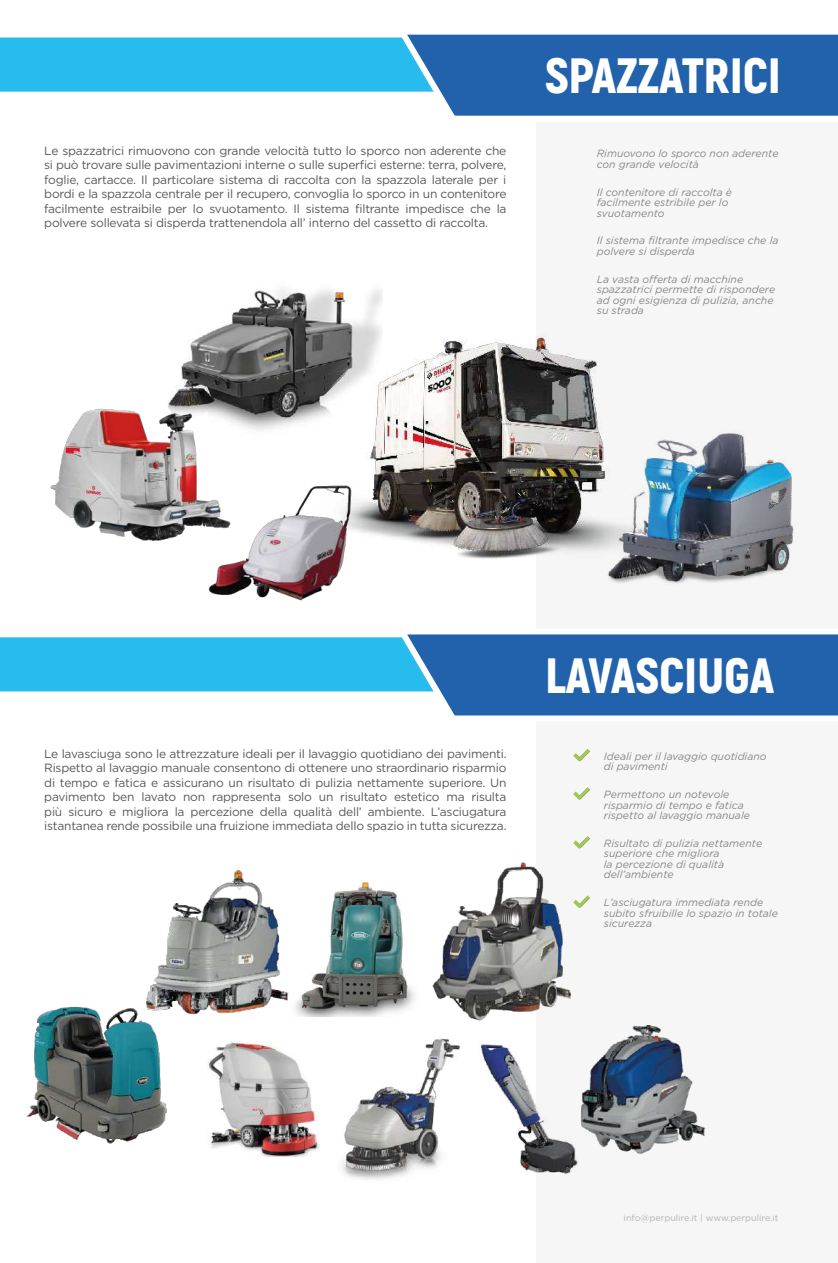
<style>
.page{position:relative;width:838px;height:1263px;background:#fff}
.page>*{position:absolute;margin:0;border:0;box-sizing:border-box;transform-origin:0 0}
.t1{font:900 49.5px "Akrobat";color:#fff}
.t2{font:12px/14.4px "Gotham";letter-spacing:-.02em;color:#585857;text-align:justify}
.t3{font:italic 10.5px/10.5px "Gotham";color:#878787}
.t4{font:9px "Gotham";color:#b3b3b2}
</style>
<div class="page">
<div style="left:537px;top:682px;width:301px;height:581px;background:#f6f6f6"></div>
<img style="left:208px;top:1041px;width:111px;height:116px">
<img style="left:304px;top:882px;width:111px;height:135px">
<div style="left:537px;top:108px;width:301px;height:582px;background:#f6f6f6"></div>
<img style="left:352px;top:298px;width:249px;height:261px">
<img style="left:169px;top:288px;width:213px;height:152px">
<div style="left:0;top:37px;width:391px;height:55px;background:#28bbee"></div>
<svg style="left:391px;top:34px;width:447px;height:82px;background:#2f6fb3"></svg>
<div style="left:0;top:637px;width:391px;height:55px;background:#28bbee"></div>
<svg style="left:391px;top:634px;width:447px;height:82px;background:#2f6fb3"></svg>
<svg style="left:573px;top:749px;width:17px;height:12px"></svg>
<svg style="left:573px;top:787px;width:17px;height:13px"></svg>
<svg style="left:573px;top:836px;width:17px;height:13px"></svg>
<svg style="left:583px;top:895px;width:7px;height:10px"></svg>
<img style="left:601px;top:433px;width:193px;height:150px">
<img style="left:208px;top:485px;width:144px;height:116px">
<img style="left:50px;top:402px;width:196px;height:144px">
<img style="left:342px;top:1038px;width:118px;height:142px">
<img style="left:27px;top:1006px;width:140px;height:138px">
<img style="left:581px;top:1025px;width:125px;height:129px">
<img style="left:480px;top:1044px;width:98px;height:130px">
<img style="left:133px;top:870px;width:171px;height:151px">
<img style="left:432px;top:862px;width:151px;height:159px">
<h1 class="t1" style="left:545px;top:44px;width:237px">SPAZZATRICI</h1>
<p class="t2" style="left:44px;top:143px;width:464px">Le spazzatrici rimuovono con grande velocità tutto lo sporco non aderente che si può trovare sulle pavimentazioni interne o sulle superfici esterne: terra, polvere, foglie, cartacce. Il particolare sistema di raccolta con la spazzola laterale per i bordi e la spazzola centrale per il recupero, convoglia lo sporco in un contenitore facilmente estraibile per lo svuotamento. Il sistema filtrante impedisce che la polvere sollevata si disperda trattenendola all’ interno del cassetto di raccolta.</p>
<p class="t3" style="left:597px;top:148px;width:183px">Rimuovono lo sporco non aderente con grande velocità</p>
<p class="t3" style="left:597px;top:187px;width:137px">Il contenitore di raccolta è facilmente estribile per lo svuotamento</p>
<p class="t3" style="left:597px;top:235px;width:183px">Il sistema filtrante impedisce che la polvere si disperda</p>
<p class="t3" style="left:597px;top:274px;width:180px">La vasta offerta di macchine spazzatrici permette di rispondere ad ogni esigienza di pulizia, anche su strada</p>
<p class="t2" style="left:44px;top:746px;width:464px">Le lavasciuga sono le attrezzature ideali per il lavaggio quotidiano dei pavimenti.<br>Rispetto al lavaggio manuale consentono di ottenere uno straordinario risparmio di tempo e fatica e assicurano un risultato di pulizia nettamente superiore. Un pavimento ben lavato non rappresenta solo un risultato estetico ma risulta più sicuro e migliora la percezione della qualità dell’ ambiente. L’asciugatura istantanea rende possibile una fruizione immediata dello spazio in tutta sicurezza.</p>
<h1 class="t1" style="left:545px;top:644px;width:231px">LAVASCIUGA</h1>
<p class="t3" style="left:604px;top:751px;width:164px">Ideali per il lavaggio quotidiano di pavimenti</p>
<p class="t3" style="left:604px;top:789px;width:148px">Permettono un notevole risparmio di tempo e fatica rispetto al lavaggio manuale</p>
<p class="t3" style="left:604px;top:838px;width:160px">Risultato di pulizia nettamente superiore che migliora<br>la percezione di qualità dell’ambiente</p>
<p class="t3" style="left:604px;top:897px;width:176px">L’asciugatura immediata rende subito sfruibille lo spazio in totale sicurezza</p>
<p class="t4" style="left:623px;top:1213px;width:156px">info@perpulire.it | www.perpulire.it</p>
</div>
